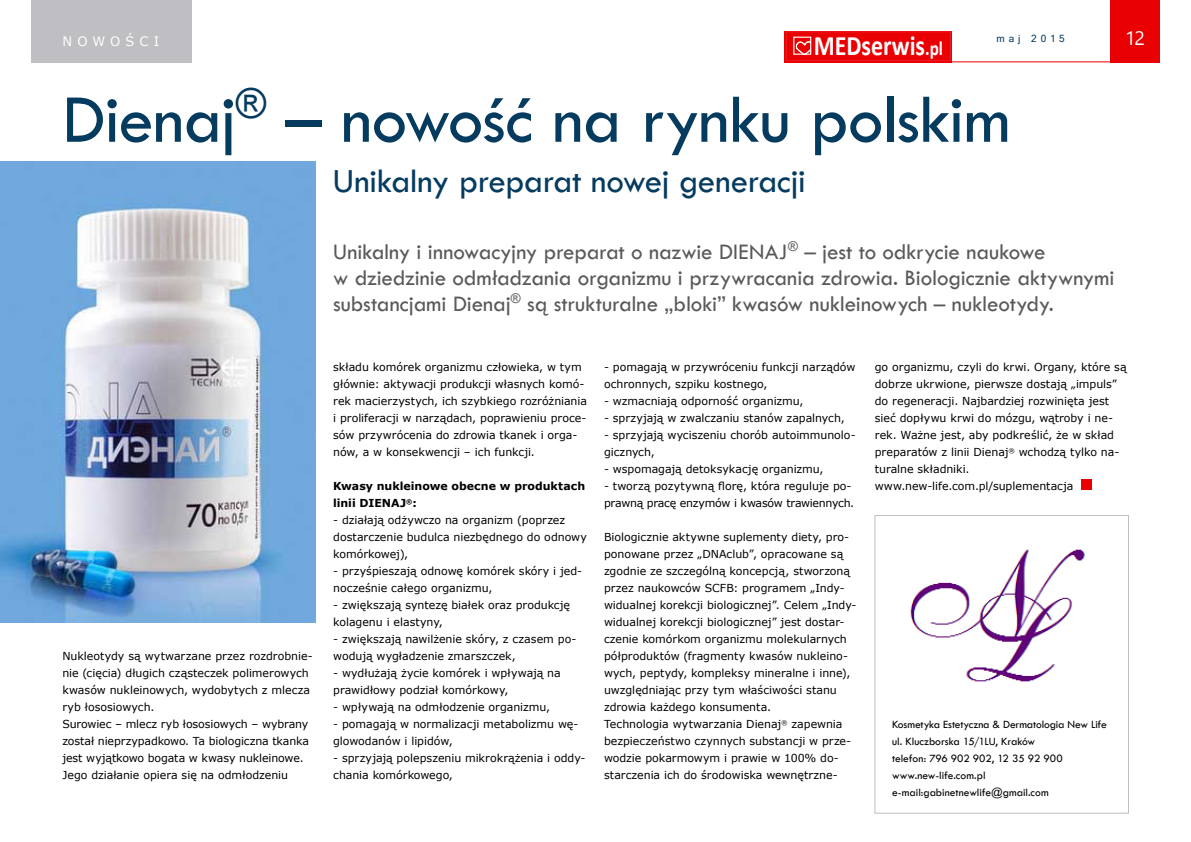
<style>
.page{position:relative;width:1191px;height:842px;background:#fff}
.page>*{position:absolute;margin:0;border:0;box-sizing:border-box;transform-origin:0 0}
.t1{font:71.1px "Tw Cen";letter-spacing:-.015em;color:#053b5f}
.t2{font:35px "Tw Cen";letter-spacing:-.015em;color:#053b5f}
.t3{font:700 28.3px "Calibri";color:#fff;scale:.85 1}
.t4{font:23px/26px "Tw Cen";letter-spacing:-.005em;color:#58595b}
.t5{font:19.4px "Segoe UI";color:#fff}
.t6{font:13px "MS Reference Sans Serif";letter-spacing:.39em;color:#fff}
.t7{font:11.5px/17px "Tw Cen";letter-spacing:-.01em;color:#000}
.t8{font:11px/17px "MS Reference Sans Serif";letter-spacing:-.005em;color:#000}
.t9{font:700 11px/17px "MS Reference Sans Serif";color:#000}
.t10{font:10px "Microsoft Sans Serif";letter-spacing:.4em;color:#053b5f}
.s1{font-size:20.2px}
</style>
<div class="page">
<div style="left:784px;top:31px;width:167px;height:31px;background:#e9060a"></div>
<div style="left:786px;top:32px;width:164px;height:29px;background:#e90003"></div>
<div style="left:786px;top:32px;width:164px;height:29px;border:1px solid #ed1d24"></div>
<div style="left:793px;top:37px;width:18px;height:18px;border:1px solid #fff"></div>
<svg style="left:795px;top:41px;width:17px;height:14px"></svg>
<div style="left:1110px;top:0;width:49px;height:62px;background:#e90003"></div>
<hr style="left:950px;top:61px;width:160px;height:1px;background:#e90003">
<div style="left:31px;top:0;width:161px;height:62px;background:#bebec3"></div>
<div style="left:1081px;top:480px;width:11px;height:10px;background:#e90003"></div>
<div style="left:874px;top:515px;width:254px;height:298px;border:1px solid #bebec3"></div>
<img style="left:910px;top:549px;width:175px;height:133px">
<img style="left:0;top:162px;width:316px;height:460px">
<p class="t6" style="left:63px;top:33px;width:98px">NOWOŚCI</p>
<h3 class="t5" style="left:1125px;top:23px;width:21px">12</h3>
<p class="t10" style="left:996px;top:32px;width:70px">maj 2015</p>
<h3 class="t3" style="left:813px;top:27px;width:154px">MEDserwis<span class="s1">.pl</span></h3>
<h1 class="t1" style="left:62px;top:77px;width:950px">Dienaj<sup>®</sup> – nowość na rynku polskim</h1>
<h2 class="t2" style="left:333px;top:160px;width:474px">Unikalny preparat nowej generacji</h2>
<p class="t8" style="left:62px;top:647px;width:252px">Nukleotydy są wytwarzane przez rozdrobnie&shy;nie (cięcia) długich cząsteczek polimerowych kwasów nukleinowych, wydobytych z mlecza ryb łososiowych.<br>Surowiec – mlecz ryb łososiowych – wybrany został nieprzypadkowo. Ta biologiczna tkanka jest wyjątkowo bogata w kwasy nukleinowe.<br>Jego działanie opiera się na odmłodzeniu</p>
<p class="t4" style="left:333px;top:239px;width:783px">Unikalny i innowacyjny preparat o nazwie DIENAJ<sup>®</sup> – jest to odkrycie naukowe<br>w dziedzinie odmładzania organizmu i przywracania zdrowia. Biologicznie aktywnymi substancjami Dienaj<sup>®</sup> są strukturalne „bloki” kwasów nukleinowych – nukleotydy.</p>
<p class="t8" style="left:333px;top:358px;width:255px">składu komórek organizmu człowieka, w tym głównie: aktywacji produkcji własnych komó&shy;rek macierzystych, ich szybkiego rozróżniania i proliferacji w narządach, poprawieniu proce&shy;sów przywrócenia do zdrowia tkanek i orga&shy;nów, a w konsekwencji – ich funkcji.</p>
<p class="t9" style="left:333px;top:477px;width:254px">Kwasy nukleinowe obecne w produktach linii DIENAJ<sup>®</sup>:</p>
<p class="t8" style="left:333px;top:511px;width:255px">- działają odżywczo na organizm (poprzez dostarczenie budulca niezbędnego do odnowy komórkowej),</p>
<p class="t8" style="left:333px;top:562px;width:250px">- przyśpieszają odnowę komórek skóry i jed&shy;nocześnie całego organizmu,</p>
<p class="t8" style="left:333px;top:596px;width:238px">- zwiększają syntezę białek oraz produkcję kolagenu i elastyny,</p>
<p class="t8" style="left:333px;top:630px;width:245px">- zwiększają nawilżenie skóry, z czasem po&shy;wodują wygładzenie zmarszczek,</p>
<p class="t8" style="left:333px;top:664px;width:229px">- wydłużają życie komórek i wpływają na prawidłowy podział komórkowy,</p>
<p class="t8" style="left:333px;top:698px;width:218px">- wpływają na odmłodzenie organizmu,</p>
<p class="t8" style="left:333px;top:715px;width:247px">- pomagają w normalizacji metabolizmu wę&shy;glowodanów i lipidów,</p>
<p class="t8" style="left:333px;top:749px;width:254px">- sprzyjają polepszeniu mikrokrążenia i oddy&shy;chania komórkowego,</p>
<p class="t8" style="left:604px;top:358px;width:253px">- pomagają w przywróceniu funkcji narządów ochronnych, szpiku kostnego,</p>
<p class="t8" style="left:604px;top:392px;width:201px">- wzmacniają odporność organizmu,</p>
<p class="t8" style="left:604px;top:409px;width:242px">- sprzyjają w zwalczaniu stanów zapalnych,</p>
<p class="t8" style="left:604px;top:426px;width:253px">- sprzyjają wyciszeniu chorób autoimmunolo&shy;gicznych,</p>
<p class="t8" style="left:604px;top:460px;width:221px">- wspomagają detoksykację organizmu,</p>
<p class="t8" style="left:604px;top:477px;width:252px">- tworzą pozytywną florę, która reguluje po&shy;prawną pracę enzymów i kwasów trawiennych.</p>
<p class="t8" style="left:604px;top:528px;width:254px">Biologicznie aktywne suplementy diety, pro&shy;ponowane przez „DNAclub”, opracowane są zgodnie ze szczególną koncepcją, stworzoną przez naukowców SCFB: programem „Indy&shy;widualnej korekcji biologicznej”. Celem „Indy&shy;widualnej korekcji biologicznej” jest dostar&shy;czenie komórkom organizmu molekularnych półproduktów (fragmenty kwasów nukleino&shy;wych, peptydy, kompleksy mineralne i inne), uwzględniając przy tym właściwości stanu zdrowia każdego konsumenta.<br>Technologia wytwarzania Dienaj<sup>®</sup> zapewnia bezpieczeństwo czynnych substancji w prze&shy;wodzie pokarmowym i prawie w 100% do&shy;starczenia ich do środowiska wewnętrzne-</p>
<p class="t8" style="left:874px;top:358px;width:253px">go organizmu, czyli do krwi. Organy, które są dobrze ukrwione, pierwsze dostają „impuls” do regeneracji. Najbardziej rozwinięta jest sieć dopływu krwi do mózgu, wątroby i ne&shy;rek. Ważne jest, aby podkreślić, że w skład preparatów z linii Dienaj<sup>®</sup> wchodzą tylko na&shy;turalne składniki. www.new-life.com.pl/suplementacja</p>
<p class="t7" style="left:892px;top:716px;width:216px">Kosmetyka Estetyczna &amp; Dermatologia New Life ul. Kluczborska 15/1LU, Kraków<br>telefon: 796 902 902, 12 35 92 900 www.new-life.com.pl e-mail:gabinetnewlife@gmail.com</p>
</div>
